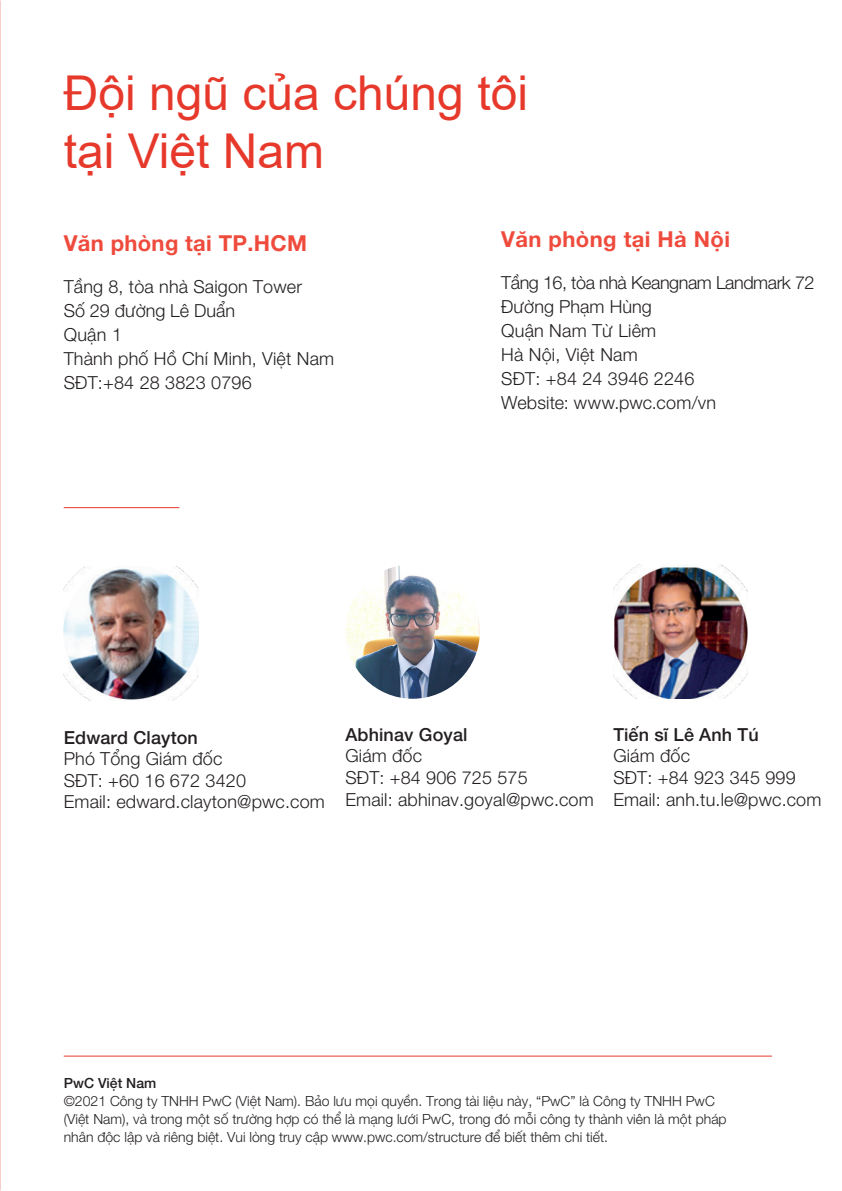
<style>
.page{position:relative;width:842px;height:1191px;background:#fff}
.page>*{position:absolute;margin:0;border:0;box-sizing:border-box;transform-origin:0 0}
.t1{font:48px/57.6px "Arial";color:#e7392b}
.t2{font:700 22px "SVN Helvetica Neue";letter-spacing:.015em;color:#ef4b3d}
.t3{font:300 18px/24px "SVN Helvetica Neue";letter-spacing:.01em;color:#231f20}
.t4{font:500 18px "SVN Helvetica Neue";letter-spacing:.01em;color:#231f20}
.t5{font:300 14px/18px "SVN Helvetica Neue";color:#231f20}
.t6{font:500 14px "SVN Helvetica Neue";color:#231f20}
</style>
<div class="page">
<hr style="left:841px;top:0;width:1px;height:1191px;background:#ef3d63">
<img style="left:64px;top:566px;width:134px;height:135px">
<img style="left:345px;top:564px;width:135px;height:134px;border-radius:67px">
<img style="left:613px;top:564px;width:135px;height:134px">
<hr style="left:64px;top:1055px;width:708px;height:1px;background:#e7392b">
<hr style="left:64px;top:507px;width:115px;height:1px;background:#e7392b">
<h1 class="t1" style="left:64px;top:64px;width:466px">Đội ngũ của chúng tôi tại Việt Nam</h1>
<p class="t2" style="left:64px;top:226px;width:245px">Văn phòng tại TP.HCM</p>
<p class="t3" style="left:64px;top:273px;width:272px">Tầng 8, tòa nhà Saigon Tower<br>Số 29 đường Lê Duẩn<br>Quận 1<br>Thành phố Hồ Chí Minh, Việt Nam<br>SĐT:+84 28 3823 0796</p>
<p class="t2" style="left:501px;top:222px;width:230px">Văn phòng tại Hà Nội</p>
<p class="t3" style="left:501px;top:269px;width:315px">Tầng 16, tòa nhà Keangnam Landmark 72<br>Đường Phạm Hùng<br>Quận Nam Từ Liêm<br>Hà Nội, Việt Nam<br>SĐT: +84 24 3946 2246<br>Website: www.pwc.com/vn</p>
<p class="t4" style="left:64px;top:723px;width:136px">Edward Clayton</p>
<p class="t3" style="left:64px;top:746px;width:263px;line-height:21.6px">Phó Tổng Giám đốc<br>SĐT: +60 16 672 3420<br>Email: edward.clayton@pwc.com</p>
<p class="t4" style="left:345px;top:720px;width:124px">Abhinav Goyal</p>
<p class="t3" style="left:345px;top:743px;width:250px;line-height:21.6px">Giám đốc<br>SĐT: +84 906 725 575<br>Email: abhinav.goyal@pwc.com</p>
<p class="t4" style="left:613px;top:720px;width:147px">Tiến sĩ Lê Anh Tú</p>
<p class="t3" style="left:613px;top:743px;width:210px;line-height:21.6px">Giám đốc<br>SĐT: +84 923 345 999<br>Email: anh.tu.le@pwc.com</p>
<p class="t6" style="left:64px;top:1072px;width:94px">PwC Việt Nam</p>
<p class="t5" style="left:64px;top:1091px;width:664px">©2021 Công ty TNHH PwC (Việt Nam). Bảo lưu mọi quyền. Trong tài liệu này, “PwC” là Công ty TNHH PwC (Việt Nam), và trong một số trường hợp có thể là mạng lưới PwC, trong đó mỗi công ty thành viên là một pháp nhân độc lập và riêng biệt. Vui lòng truy cập www.pwc.com/structure để biết thêm chi tiết.</p>
</div>
